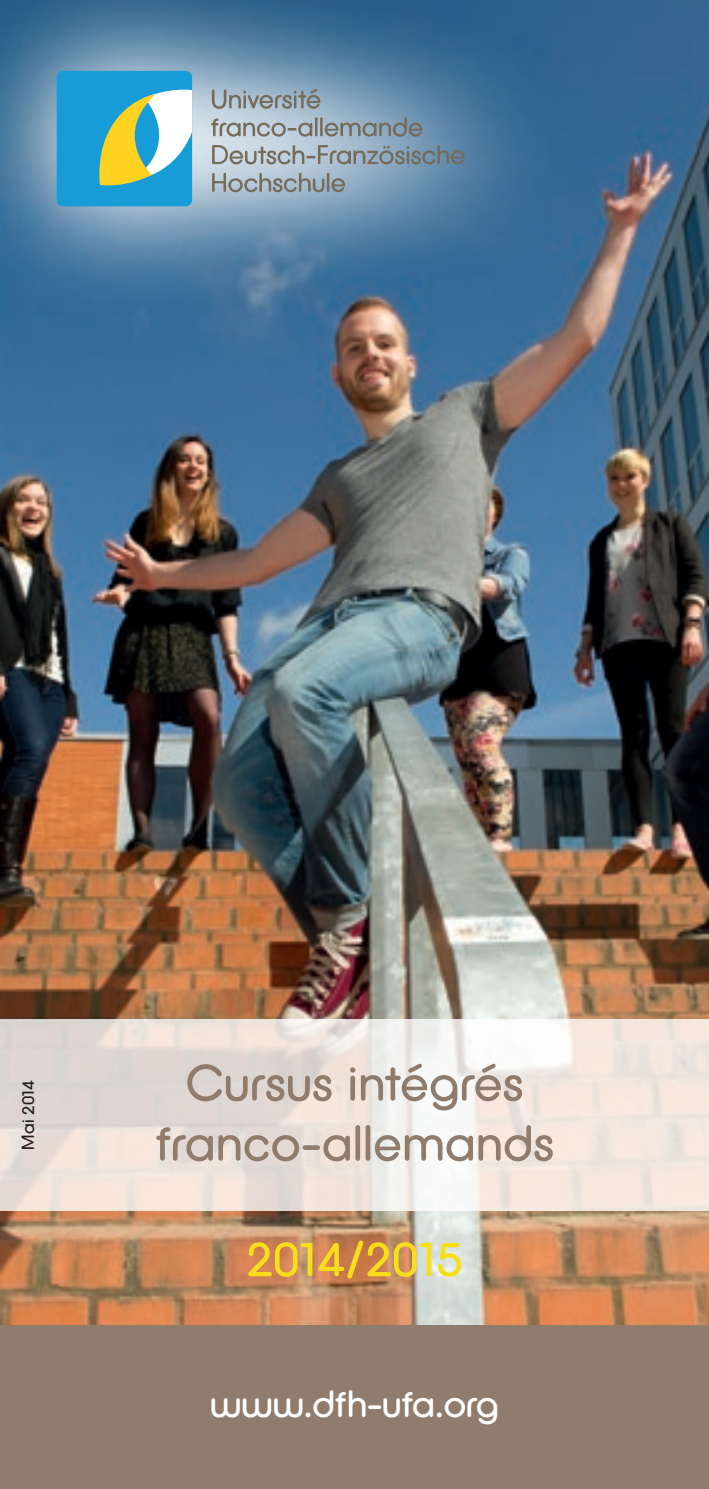
<style>
.page{position:relative;width:709px;height:1489px;background:#fff}
.page>*{position:absolute;margin:0;border:0;box-sizing:border-box;transform-origin:0 0}
.t1{font:50px/60px "Defused";letter-spacing:.01em;color:#8f7c6d;text-align:center}
.t2{font:50px "Defused";letter-spacing:.01em;color:#f8dd1a}
.t3{font:37.5px "Defused";color:#fff}
.t4{font:17.5px "Defused";letter-spacing:.01em;color:#231f20}
</style>
<div class="page">
<img style="left:0;top:0;width:709px;height:1325px">
<svg style="left:0;top:0;width:573px;height:324px;background:#517da1"></svg>
<div style="left:57px;top:71px;width:135px;height:135px;background:#189cd8;border-radius:7px"></div>
<svg style="left:212px;top:89px;width:108px;height:20px;background:#95a1a8"></svg>
<svg style="left:211px;top:117px;width:211px;height:20px;background:#9aa6ad"></svg>
<svg style="left:212px;top:145px;width:252px;height:19px;background:#94a1a8"></svg>
<svg style="left:212px;top:173px;width:133px;height:19px;background:#9ba5ab"></svg>
<svg style="left:99px;top:90px;width:93px;height:95px"></svg>
<div style="left:0;top:1325px;width:709px;height:163px;background:#8f7c6d"></div>
<svg style="left:0;top:1019px;width:709px;height:191px;background:#ede4de"></svg>
<p class="t4" style="left:18px;top:1149px;width:71px;rotate:-90deg">Mai 2014</p>
<p class="t1" style="left:155px;top:1052px;width:400px">Cursus intégrés franco-allemands</p>
<p class="t2" style="left:246px;top:1229px;width:218px">2014/2015</p>
<p class="t3" style="left:210px;top:1382px;width:290px">www.dfh-ufa.org</p>
</div>
